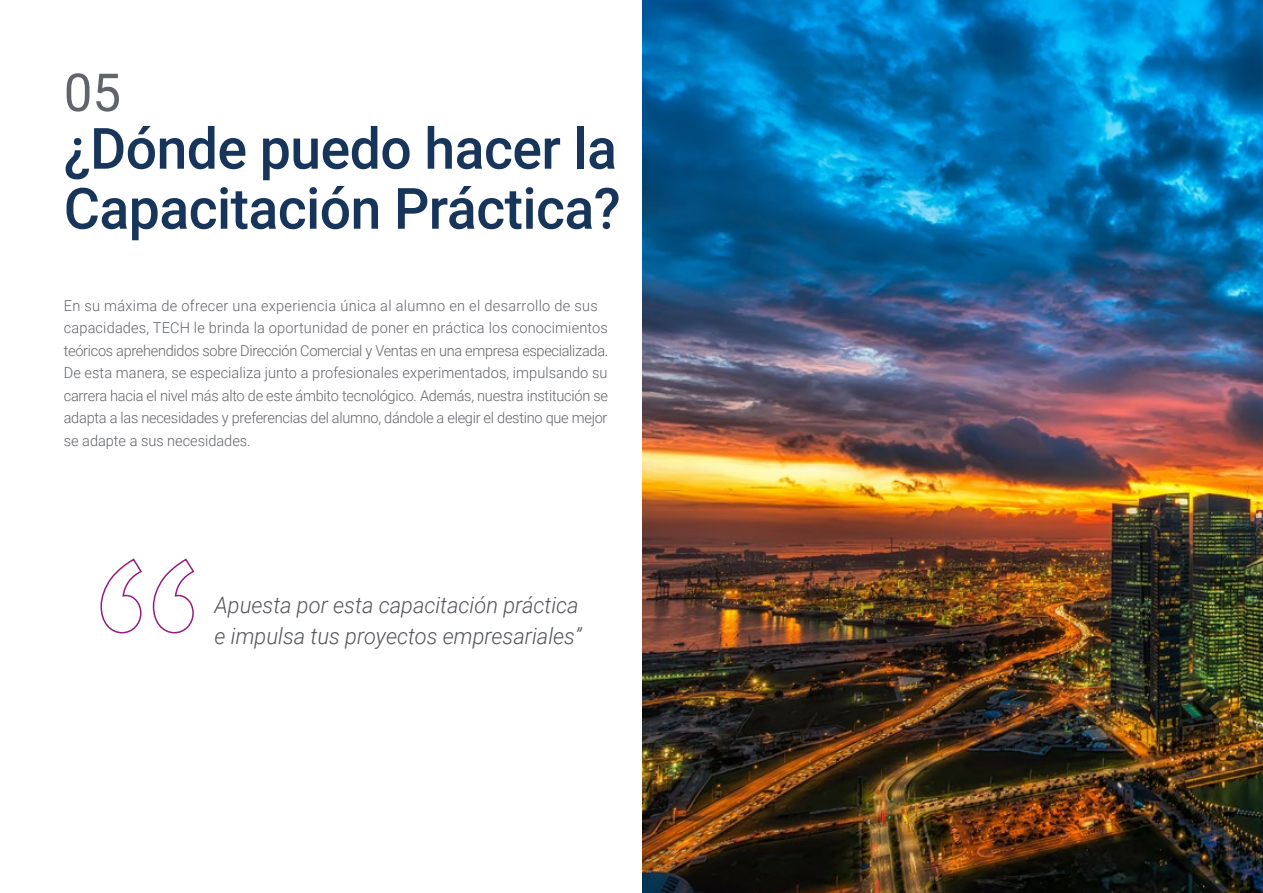
<style>
.page{position:relative;width:1263px;height:893px;background:#fff}
.page>*{position:absolute;margin:0;border:0;box-sizing:border-box;transform-origin:0 0}
.t1{font:500 57px/60px "Roboto";letter-spacing:-.01em;color:#17355b}
.t2{font:52.5px "Roboto";color:#61646a}
.t3{font:italic 300 22.5px/31.5px "Roboto";color:#52555b}
.t4{font:300 15px/22.5px "Roboto";letter-spacing:-.015em;color:#61646a}
</style>
<div class="page">
<img style="left:642px;top:0;width:621px;height:893px">
<svg style="left:100px;top:558px;width:95px;height:76px"></svg>
<h2 class="t2" style="left:64px;top:56px;width:59px">05</h2>
<h1 class="t1" style="left:64px;top:116px;width:558px">¿Dónde puedo hacer la<br>Capacitación Práctica?</h1>
<p class="t4" style="left:64px;top:293px;width:546px">En su máxima de ofrecer una experiencia única al alumno en el desarrollo de sus capacidades, TECH le brinda la oportunidad de poner en práctica los conocimientos teóricos aprehendidos sobre Dirección Comercial y Ventas en una empresa especializada.<br>De esta manera, se especializa junto a profesionales experimentados, impulsando su carrera hacia el nivel más alto de este ámbito tecnológico. Además, nuestra institución se adapta a las necesidades y preferencias del alumno, dándole a elegir el destino que mejor se adapte a sus necesidades.</p>
<h3 class="t3" style="left:215px;top:588px;width:368px">Apuesta por esta capacitación práctica e impulsa tus proyectos empresariales”</h3>
</div>
